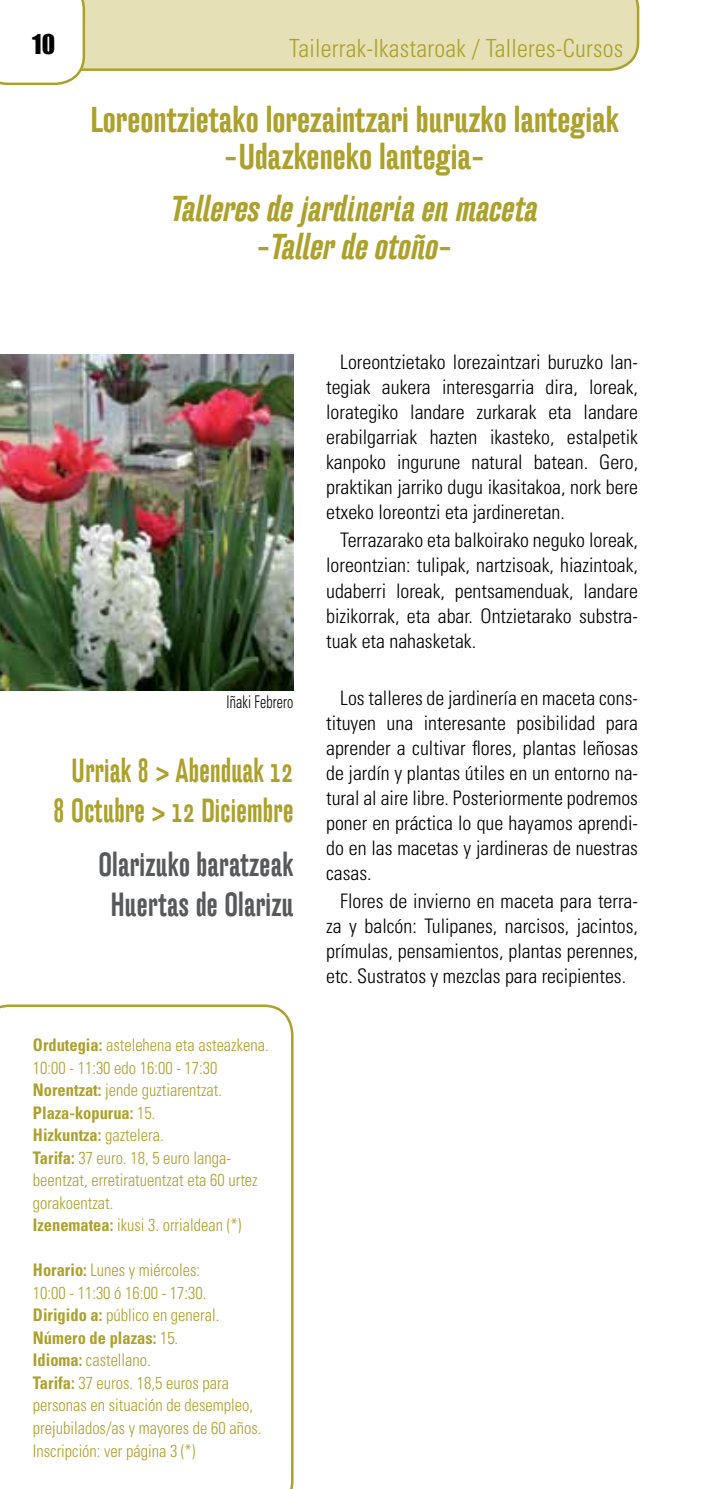
<style>
.page{position:relative;width:709px;height:1489px;background:#fff}
.page>*{position:absolute;margin:0;border:0;box-sizing:border-box;transform-origin:0 0}
.t1{font:500 35px/37.5px "Hydra";color:#aba12b;text-align:center}
.t2{font:italic 500 35px/37.5px "Hydra";letter-spacing:-.005em;color:#aba12b;text-align:center}
.t3{font:500 32.5px/40px "Hydra";letter-spacing:.01em;color:#aba12b;text-align:center;scale:.86 1}
.t4{font:500 32.5px/40px "Hydra";letter-spacing:.01em;color:#58595b;text-align:center;scale:.9 1}
.t5{font:300 condensed 25px "Univers LT Std";letter-spacing:.01em;color:#aba12b}
.t6{font:25px "Impact";color:#000}
.t7{font:300 condensed 20px/25px "Univers LT Std";color:#000;text-align:justify}
.t8{font:300 condensed 17.5px "Univers LT Std";letter-spacing:.01em;color:#000;scale:.8 1}
.t9{font:300 condensed 17.25px/22.5px "Univers LT Std";color:#aba12b;scale:.95 1}
.s1{font-weight:700}
</style>
<div class="page">
<img style="left:0;top:354px;width:293px;height:336px">
<div style="left:85px;top:0;width:554px;height:71px;background:#e5e0b6"></div>
<svg style="left:0;top:0;width:85px;height:85px"></svg>
<svg style="left:0;top:1004px;width:293px;height:484px"></svg>
<p class="t6" style="left:32px;top:24px;width:24px">10</p>
<p class="t5" style="left:289px;top:33px;width:335px">Tailerrak-Ikastaroak / Talleres-Cursos</p>
<h1 class="t1" style="left:90px;top:101px;width:530px">Loreontzietako lorezaintzari buruzko lantegiak -Udazkeneko lantegia-</h1>
<h1 class="t2" style="left:171px;top:190px;width:368px">Talleres de jardineria en maceta -Taller de otoño-</h1>
<p class="t8" style="left:226px;top:691px;width:85px">Iñaki Febrero</p>
<h2 class="t3" style="left:53px;top:750px;width:281px">Urriak 8 &gt; Abenduak 12<br>8 Octubre &gt; 12 Diciembre</h2>
<h2 class="t4" style="left:98px;top:844px;width:218px">Olarizuko baratzeak<br>Huertas de Olarizu</h2>
<p class="t9" style="left:33px;top:1033px;width:250px"><span class="s1">Ordutegia:</span> astelehena eta asteazkena.<br>10:00 - 11:30 edo 16:00 - 17:30<br><span class="s1">Norentzat:</span> jende guztiarentzat.<br><span class="s1">Plaza-kopurua:</span> 15.<br><span class="s1">Hizkuntza:</span> gaztelera.<br><span class="s1">Tarifa:</span> 37 euro. 18, 5 euro langa&shy;beentzat, erretiratuentzat eta 60 urtez gorakoentzat.<br><span class="s1">Izenematea:</span> ikusi 3. orrialdean (*)</p>
<p class="t9" style="left:33px;top:1258px;width:242px"><span class="s1">Horario:</span> Lunes y miércoles:<br>10:00 - 11:30 ó 16:00 - 17:30.<br><span class="s1">Dirigido a:</span> público en general.<br><span class="s1">Número de plazas:</span> 15.<br><span class="s1">Idioma:</span> castellano.<br><span class="s1">Tarifa:</span> 37 euros. 18,5 euros para personas en situación de desempleo, prejubilados/as y mayores de 60 años.<br>Inscripción: ver página 3 (*)</p>
<p class="t7" style="left:326px;top:349px;width:313px;text-indent:14px">Loreontzietako lorezaintzari buruzko lan&shy;tegiak aukera interesgarria dira, loreak, lorategiko landare zurkarak eta landare erabilgarriak hazten ikasteko, estalpetik kanpoko ingurune natural batean. Gero, praktikan jarriko dugu ikasitakoa, nork bere etxeko loreontzi eta jardineretan.</p>
<p class="t7" style="left:326px;top:528px;width:313px;text-indent:14px">Terrazarako eta balkoirako neguko loreak, loreontzian: tulipak, nartzisoak, hiazintoak, udaberri loreak, pentsamenduak, landare bizikorrak, eta abar. Ontzietarako substra&shy;tuak eta nahasketak.</p>
<p class="t7" style="left:326px;top:685px;width:313px;text-indent:14px">Los talleres de jardinería en maceta cons&shy;tituyen una interesante posibilidad para aprender a cultivar flores, plantas leñosas de jardín y plantas útiles en un entorno na&shy;tural al aire libre. Posteriormente podremos poner en práctica lo que hayamos aprendi&shy;do en las macetas y jardineras de nuestras casas.</p>
<p class="t7" style="left:326px;top:888px;width:313px;text-indent:14px">Flores de invierno en maceta para terra&shy;za y balcón: Tulipanes, narcisos, jacintos, prímulas, pensamientos, plantas perennes, etc. Sustratos y mezclas para recipientes.</p>
</div>
